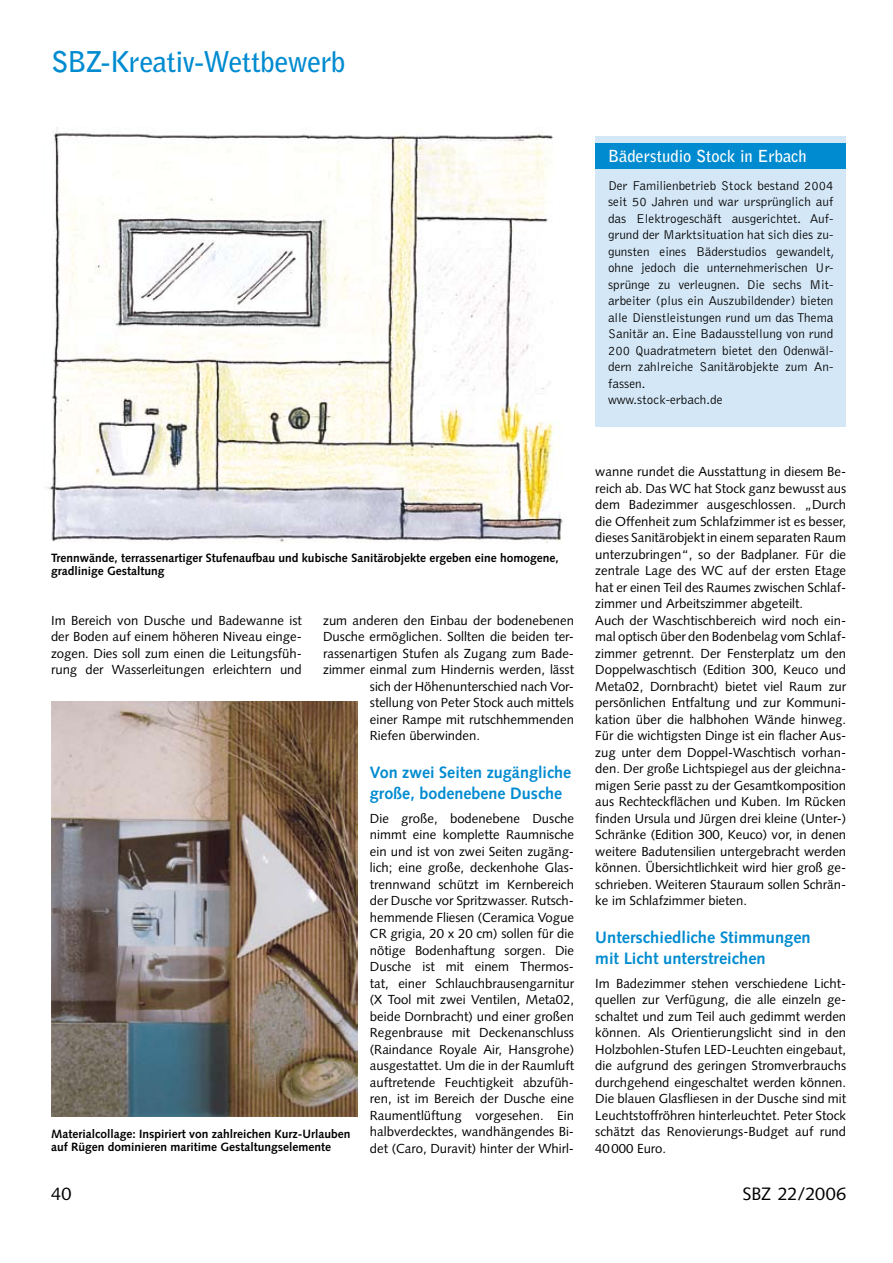
<style>
.page{position:relative;width:893px;height:1263px;background:#fff}
.page>*{position:absolute;margin:0;border:0;box-sizing:border-box;transform-origin:0 0}
.t1{font:700 28.5px "Bell Gothic Std";letter-spacing:-.025em;color:#008bd0}
.t2{font:18px "Syntax LT Std";color:#000}
.t3{font:700 16.5px/21px "Syntax LT Std";color:#008bd0}
.t4{font:700 16.5px "Bell Gothic Std";color:#fff}
.t5{font:13.2px/16.5px "Syntax LT Std";color:#000;text-align:justify}
.t6{font:300 13.2px/16.5px "Bell Gothic Std";color:#000}
.t7{font:700 12px/13.5px "Syntax LT Std";color:#000}
</style>
<div class="page">
<img style="left:45px;top:128px;width:518px;height:415px">
<img style="left:51px;top:701px;width:306px;height:415px">
<div style="left:595px;top:136px;width:251px;height:291px;background:#d4e7f6"></div>
<div style="left:595px;top:144px;width:251px;height:25px;background:#008bd0"></div>
<h1 class="t1" style="left:51px;top:45px;width:296px">SBZ-Kreativ-Wettbewerb</h1>
<p class="t4" style="left:608px;top:147px;width:200px">Bäderstudio Stock in Erbach</p>
<p class="t6" style="left:608px;top:177px;width:228px">Der Familienbetrieb Stock bestand 2004 seit 50 Jahren und war ursprünglich auf das Elektrogeschäft ausgerichtet. Auf&shy;grund der Marktsituation hat sich dies zu&shy;gunsten eines Bäderstudios gewandelt, ohne jedoch die unternehmerischen Ur&shy;sprünge zu verleugnen. Die sechs Mit&shy;arbeiter (plus ein Auszubildender) bieten alle Dienstleistungen rund um das Thema Sanitär an. Eine Badausstellung von rund 200 Quadratmetern bietet den Odenwäl&shy;dern zahlreiche Sanitärobjekte zum An&shy;fassen.<br>www.stock-erbach.de</p>
<p class="t7" style="left:51px;top:551px;width:509px">Trennwände, terrassenartiger Stufenaufbau und kubische Sanitärobjekte ergeben eine homogene, gradlinige Gestaltung</p>
<p class="t5" style="left:51px;top:612px;width:252px">Im Bereich von Dusche und Badewanne ist der Boden auf einem höheren Niveau einge&shy;zogen. Dies soll zum einen die Leitungsfüh&shy;rung der Wasserleitungen erleichtern und</p>
<p class="t5" style="left:323px;top:612px;width:252px">zum anderen den Einbau der bodenebenen</p>
<p class="t5" style="left:323px;top:628px;width:252px">Dusche ermöglichen. Sollten die beiden ter-</p>
<p class="t5" style="left:323px;top:645px;width:252px">rassenartigen Stufen als Zugang zum Bade-</p>
<p class="t5" style="left:323px;top:661px;width:252px">zimmer einmal zum Hindernis werden, lässt</p>
<p class="t5" style="left:370px;top:678px;width:206px">sich der Höhenunterschied nach Vor-</p>
<p class="t5" style="left:370px;top:694px;width:206px">stellung von Peter Stock auch mittels</p>
<p class="t5" style="left:370px;top:711px;width:206px">einer Rampe mit rutschhemmenden</p>
<p class="t5" style="left:370px;top:727px;width:112px">Riefen überwinden.</p>
<p class="t3" style="left:370px;top:761px;width:203px">Von zwei Seiten zugängliche große, bodenebene Dusche</p>
<p class="t5" style="left:370px;top:810px;width:206px;text-align:left">Die große, bodenebene Dusche nimmt eine komplette Raumnische ein und ist von zwei Seiten zugäng&shy;lich; eine große, deckenhohe Glas&shy;trennwand schützt im Kernbereich der Dusche vor Spritzwasser. Rutsch&shy;hemmende Fliesen (Ceramica Vogue CR grigia, 20 x 20 cm) sollen für die nötige Bodenhaftung sorgen. Die Dusche ist mit einem Thermos&shy;tat, einer Schlauchbrausengarnitur (X Tool mit zwei Ventilen, Meta02, beide Dornbracht) und einer großen Regenbrause mit Deckenanschluss (Raindance Royale Air, Hansgrohe) ausgestattet. Um die in der Raumluft auftretende Feuchtigkeit abzufüh&shy;ren, ist im Bereich der Dusche eine Raumentlüftung vorgesehen. Ein halbverdecktes, wandhängendes Bi&shy;det (Caro, Duravit) hinter der Whirl-</p>
<p class="t7" style="left:51px;top:1127px;width:301px">Materialcollage: Inspiriert von zahlreichen Kurz-Urlauben auf Rügen dominieren maritime Gestaltungselemente</p>
<p class="t5" style="left:595px;top:463px;width:252px;text-align:left">wanne rundet die Ausstattung in diesem Be&shy;reich ab. Das WC hat Stock ganz bewusst aus dem Badezimmer ausgeschlossen. „Durch die Offenheit zum Schlafzimmer ist es besser, dieses Sanitärobjekt in einem separaten Raum unterzubringen“, so der Badplaner. Für die zentrale Lage des WC auf der ersten Etage hat er einen Teil des Raumes zwischen Schlaf&shy;zimmer und Arbeitszimmer abgeteilt.<br>Auch der Waschtischbereich wird noch ein&shy;mal optisch über den Bodenbelag vom Schlaf&shy;zimmer getrennt. Der Fensterplatz um den Doppelwaschtisch (Edition 300, Keuco und Meta02, Dornbracht) bietet viel Raum zur persönlichen Entfaltung und zur Kommuni&shy;kation über die halbhohen Wände hinweg.<br>Für die wichtigsten Dinge ist ein flacher Aus&shy;zug unter dem Doppel-Waschtisch vorhan&shy;den. Der große Lichtspiegel aus der gleichna&shy;migen Serie passt zu der Gesamtkomposition aus Rechteckflächen und Kuben. Im Rücken finden Ursula und Jürgen drei kleine (Unter-)<br>Schränke (Edition 300, Keuco) vor, in denen weitere Badutensilien untergebracht werden können. Übersichtlichkeit wird hier groß ge&shy;schrieben. Weiteren Stauraum sollen Schrän&shy;ke im Schlafzimmer bieten.</p>
<p class="t3" style="left:595px;top:926px;width:217px">Unterschiedliche Stimmungen mit Licht unterstreichen</p>
<p class="t5" style="left:595px;top:975px;width:252px">Im Badezimmer stehen verschiedene Licht&shy;quellen zur Verfügung, die alle einzeln ge&shy;schaltet und zum Teil auch gedimmt werden können. Als Orientierungslicht sind in den Holzbohlen-Stufen LED-Leuchten eingebaut, die aufgrund des geringen Stromverbrauchs durchgehend eingeschaltet werden können.<br>Die blauen Glasfliesen in der Dusche sind mit Leuchtstoffröhren hinterleuchtet. Peter Stock schätzt das Renovierungs-Budget auf rund 40000 Euro.</p>
<h2 class="t2" style="left:51px;top:1183px;width:22px">40</h2>
<h2 class="t2" style="left:742px;top:1183px;width:105px">SBZ 22/2006</h2>
</div>
